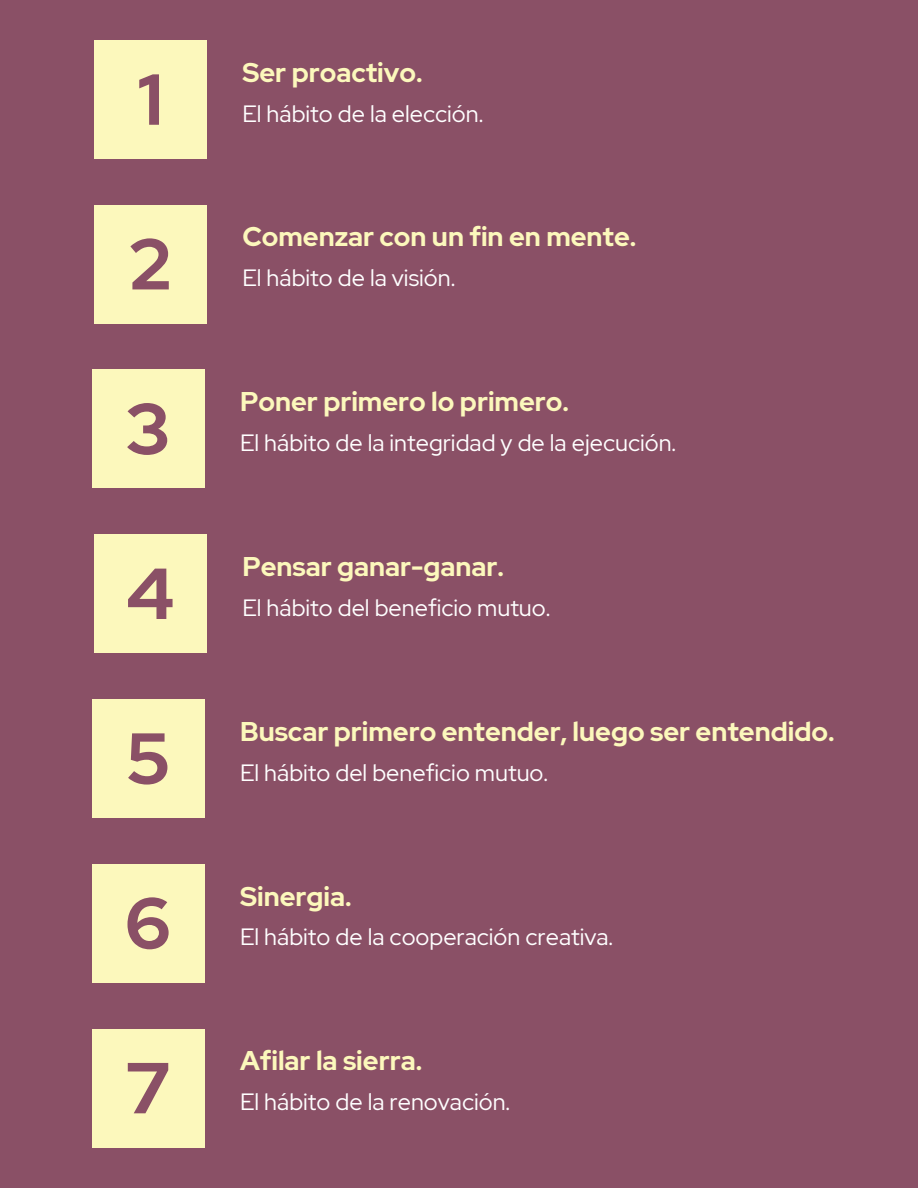
<style>
.page{position:relative;width:918px;height:1188px;background:#8a5066}
.page>*{position:absolute;margin:0;border:0;box-sizing:border-box;transform-origin:0 0}
.t1{font:700 72px "Red Hat Display";color:#8a5066}
.t2{font:700 27px "Red Hat Display";color:#fcf8bc}
.t3{font:23.55px "Red Hat Display";color:#fff}
</style>
<div class="page">
<div style="left:94px;top:40px;width:113px;height:119px;background:#fcf8bc"></div>
<div style="left:94px;top:205px;width:113px;height:118px;background:#fcf8bc"></div>
<div style="left:92px;top:370px;width:112px;height:118px;background:#fcf8bc"></div>
<div style="left:94px;top:535px;width:113px;height:118px;background:#fcf8bc"></div>
<div style="left:92px;top:699px;width:112px;height:119px;background:#fcf8bc"></div>
<div style="left:92px;top:864px;width:112px;height:118px;background:#fcf8bc"></div>
<div style="left:92px;top:1029px;width:112px;height:118px;background:#fcf8bc"></div>
<h1 class="t1" style="left:138px;top:51px;width:27px">1</h1>
<h1 class="t1" style="left:130px;top:216px;width:43px">2</h1>
<p class="t2" style="left:242px;top:54px;width:182px">Ser proactivo.</p>
<p class="t3" style="left:242px;top:98px;width:243px">El hábito de la elección.</p>
<p class="t2" style="left:242px;top:219px;width:396px">Comenzar con un fin en mente.</p>
<p class="t3" style="left:242px;top:262px;width:214px">El hábito de la visión.</p>
<h1 class="t1" style="left:126px;top:381px;width:46px">3</h1>
<p class="t2" style="left:240px;top:384px;width:330px">Poner primero lo primero.</p>
<p class="t3" style="left:240px;top:427px;width:438px">El hábito de la integridad y de la ejecución.</p>
<h1 class="t1" style="left:126px;top:546px;width:50px">4</h1>
<p class="t2" style="left:242px;top:548px;width:263px">Pensar ganar-ganar.</p>
<p class="t3" style="left:242px;top:592px;width:310px">El hábito del beneficio mutuo.</p>
<h1 class="t1" style="left:126px;top:710px;width:45px">5</h1>
<p class="t2" style="left:240px;top:713px;width:596px">Buscar primero entender, luego ser entendido.</p>
<p class="t3" style="left:240px;top:757px;width:310px">El hábito del beneficio mutuo.</p>
<h1 class="t1" style="left:125px;top:875px;width:47px">6</h1>
<p class="t2" style="left:240px;top:878px;width:113px">Sinergia.</p>
<p class="t3" style="left:240px;top:921px;width:375px">El hábito de la cooperación creativa.</p>
<h1 class="t1" style="left:126px;top:1040px;width:45px">7</h1>
<p class="t2" style="left:240px;top:1043px;width:184px">Afilar la sierra.</p>
<p class="t3" style="left:240px;top:1086px;width:272px">El hábito de la renovación.</p>
</div>
